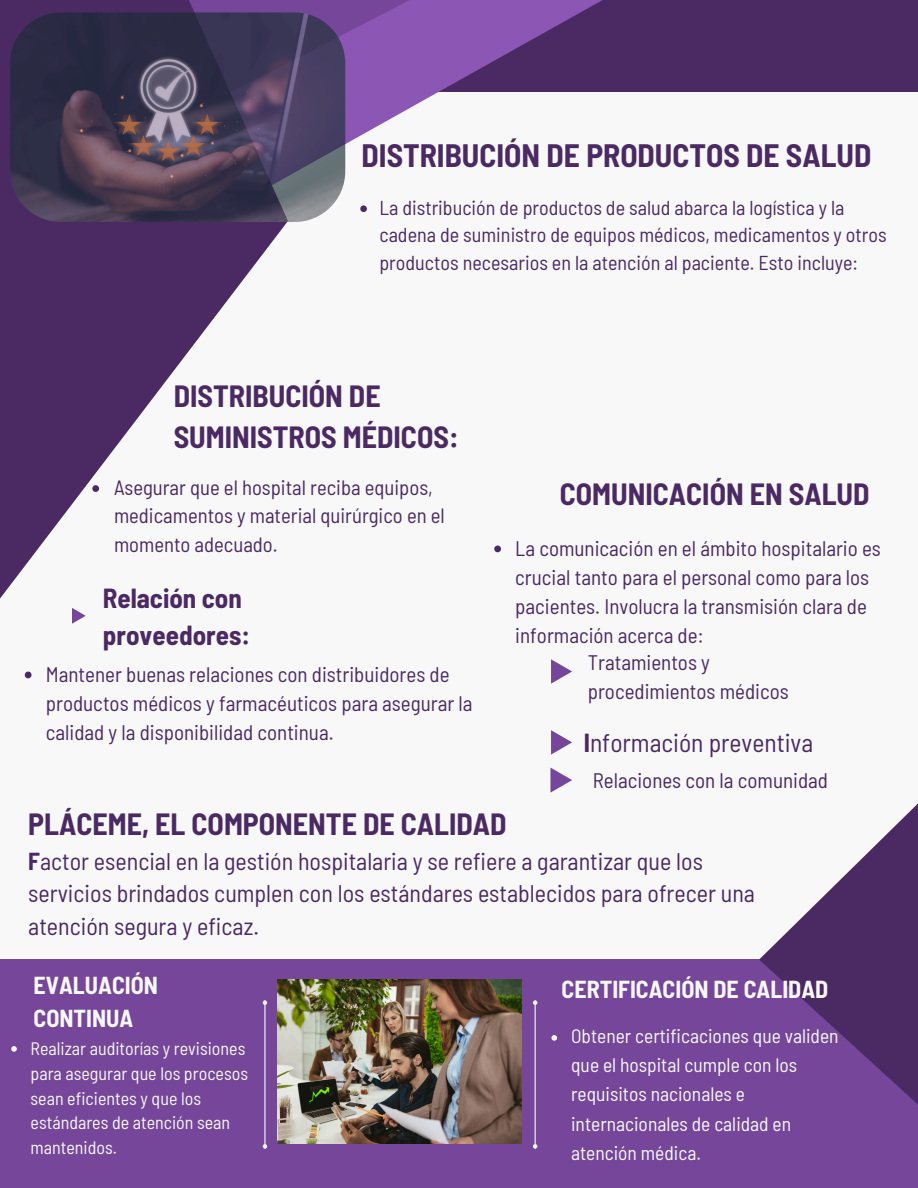
<style>
.page{position:relative;width:918px;height:1188px;background:#f8f8f8}
.page>*{position:absolute;margin:0;border:0;box-sizing:border-box;transform-origin:0 0}
.t1{font:700 semi-condensed 31.65px "Barlow";color:#4b2a64}
.t2{font:700 semi-condensed 30px/41.7px "Barlow";color:#4b2a64}
.t3{font:700 semi-condensed 27px/37.2px "Barlow";color:#4b2a64}
.t4{font:semi-condensed 25.5px "Barlow";color:#4b2a64}
.t5{font:semi-condensed 24px/32.7px "Barlow";color:#4b2a64}
.t6{font:700 semi-condensed 24px/32.7px "Barlow";color:#f8f8f8}
.t7{font:semi-condensed 21px/29.2px "Barlow";color:#4b2a64}
.t8{font:semi-condensed 20.7px/28.2px "Barlow";color:#4b2a64}
.t9{font:semi-condensed 20.1px/27.3px "Barlow";color:#4b2a64}
.t10{font:semi-condensed 19.5px/29.2px "Barlow";color:#f8f8f8}
.t11{font:semi-condensed 18px/24.8px "Barlow";color:#f8f8f8}
.s1{font-weight:700}
</style>
<div class="page">
<div style="left:0;top:0;width:918px;height:92px;background:#4b2a64"></div>
<svg style="left:450px;top:0;width:152px;height:86px"></svg>
<svg style="left:288px;top:0;width:162px;height:222px"></svg>
<svg style="left:0;top:0;width:288px;height:599px;fill:#4b2a64"></svg>
<div style="left:0;top:959px;width:918px;height:229px;background:#754699"></div>
<svg style="left:759px;top:803px;width:159px;height:302px"></svg>
<svg style="left:72px;top:608px;width:14px;height:16px"></svg>
<hr style="left:264px;top:1005px;width:2px;height:139px;background:#f8f8f8">
<svg style="left:263px;top:1144px;width:4px;height:5px"></svg>
<svg style="left:263px;top:1000px;width:4px;height:5px"></svg>
<hr style="left:535px;top:1005px;width:1px;height:139px;background:#f8f8f8">
<svg style="left:533px;top:1144px;width:4px;height:5px"></svg>
<svg style="left:533px;top:1000px;width:4px;height:5px"></svg>
<svg style="left:92px;top:485px;width:7px;height:7px"></svg>
<svg style="left:25px;top:672px;width:7px;height:6px"></svg>
<svg style="left:494px;top:546px;width:7px;height:6px"></svg>
<svg style="left:551px;top:659px;width:21px;height:25px"></svg>
<svg style="left:551px;top:730px;width:21px;height:25px"></svg>
<svg style="left:551px;top:768px;width:21px;height:24px"></svg>
<img style="left:278px;top:980px;width:244px;height:163px">
<img style="left:10px;top:12px;width:335px;height:210px;border-radius:51px">
<svg style="left:360px;top:205px;width:7px;height:7px"></svg>
<svg style="left:11px;top:1046px;width:6px;height:6px"></svg>
<svg style="left:551px;top:1035px;width:6px;height:6px"></svg>
<p class="t1" style="left:362px;top:135px;width:511px">DISTRIBUCIÓN DE PRODUCTOS DE SALUD</p>
<p class="t9" style="left:379px;top:193px;width:509px">La distribución de productos de salud abarca la logística y la cadena de suministro de equipos médicos, medicamentos y otros productos necesarios en la atención al paciente. Esto incluye:</p>
<h1 class="t2" style="left:174px;top:374px;width:286px">DISTRIBUCIÓN DE<br>SUMINISTROS MÉDICOS:</h1>
<p class="t8" style="left:114px;top:473px;width:332px">Asegurar que el hospital reciba equipos, medicamentos y material quirúrgico en el momento adecuado.</p>
<p class="t3" style="left:103px;top:579px;width:149px">Relación con proveedores:</p>
<h1 class="t7" style="left:46px;top:659px;width:428px">Mantener buenas relaciones con distribuidores de productos médicos y farmacéuticos para asegurar la calidad y la disponibilidad continua.</h1>
<h2 class="t2" style="left:560px;top:472px;width:311px">COMUNICACIÓN EN SALUD</h2>
<p class="t7" style="left:515px;top:533px;width:367px">La comunicación en el ámbito hospitalario es crucial tanto para el personal como para los pacientes. Involucra la transmisión clara de información acerca de:</p>
<p class="t7" style="left:588px;top:647px;width:203px">Tratamientos y procedimientos médicos</p>
<p class="t4" style="left:584px;top:726px;width:231px"><span class="s1">I</span>nformación preventiva</p>
<p class="t7" style="left:593px;top:765px;width:237px">Relaciones con la comunidad</p>
<p class="t2" style="left:28px;top:802px;width:480px">PLÁCEME, EL COMPONENTE DE CALIDAD</p>
<p class="t5" style="left:28px;top:844px;width:728px"><span class="s1">F</span>actor esencial en la gestión hospitalaria y se refiere a garantizar que los servicios brindados cumplen con los estándares establecidos para ofrecer una atención segura y eficaz.</p>
<p class="t6" style="left:34px;top:968px;width:126px">EVALUACIÓN<br>CONTINUA</p>
<p class="t6" style="left:562px;top:972px;width:268px">CERTIFICACIÓN DE CALIDAD</p>
<h6 class="t10" style="left:571px;top:1021px;width:269px">Obtener certificaciones que validen que el hospital cumple con los requisitos nacionales e internacionales de calidad en atención médica.</h6>
<h1 class="t11" style="left:31px;top:1036px;width:219px">Realizar auditorías y revisiones para asegurar que los procesos sean eficientes y que los estándares de atención sean mantenidos.</h1>
</div>
